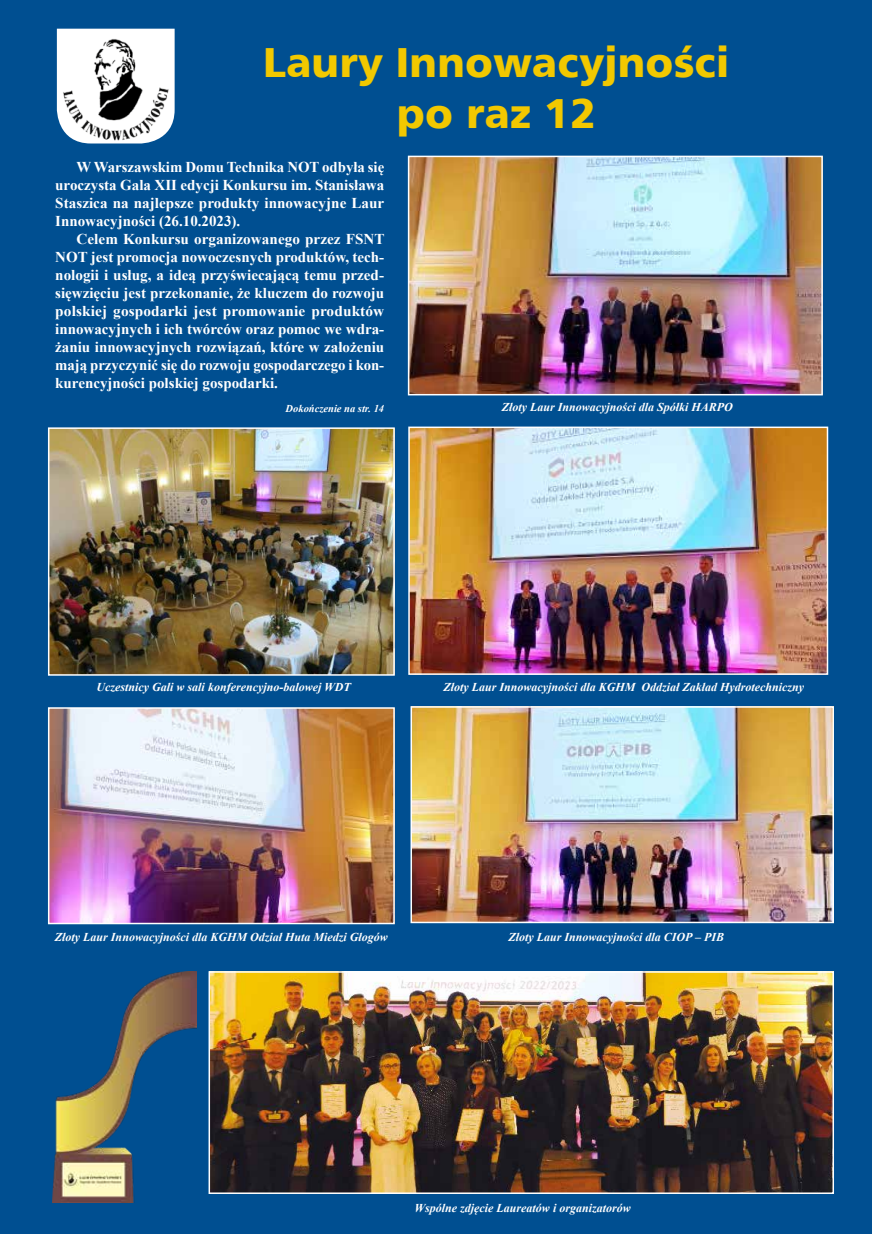
<style>
.page{position:relative;width:872px;height:1234px;background:#fff}
.page>*{position:absolute;margin:0;border:0;box-sizing:border-box;transform-origin:0 0}
.t1{font:42px/50.4px "Humnst 777 Blk EU";color:#f2c800;text-align:center}
.t2{font:700 15px/18px "Times New Roman";color:#fff;text-align:justify}
.t3{font:italic 700 12px "Times New Roman";color:#fff}
.t4{font:italic 700 10.5px "Times New Roman";color:#fff}
</style>
<div class="page">
<div style="left:0;top:0;width:872px;height:1233px;background:#004f91"></div>
<img style="left:411px;top:159px;width:409px;height:233px">
<div style="left:408px;top:156px;width:415px;height:239px;border:2px solid #fff"></div>
<img style="left:51px;top:710px;width:341px;height:211px">
<div style="left:48px;top:707px;width:347px;height:217px;border:2px solid #fff"></div>
<img style="left:51px;top:430px;width:341px;height:242px">
<div style="left:48px;top:427px;width:347px;height:248px;border:2px solid #fff"></div>
<img style="left:413px;top:709px;width:418px;height:211px">
<div style="left:410px;top:706px;width:424px;height:217px;border:2px solid #fff"></div>
<img style="left:411px;top:429px;width:414px;height:242px">
<div style="left:408px;top:426px;width:420px;height:248px;border:2px solid #fff"></div>
<img style="left:211px;top:973px;width:620px;height:217px">
<div style="left:208px;top:970px;width:626px;height:223px;border:2px solid #fff"></div>
<img style="left:57px;top:29px;width:118px;height:114px">
<img style="left:52px;top:971px;width:145px;height:230px">
<h1 class="t1" style="left:263px;top:38px;width:468px">Laury Innowacyjności po raz 12</h1>
<p class="t2" style="left:55px;top:157px;width:330px;text-indent:21px">W Warszawskim Domu Technika NOT odbyła się uroczysta Gala XII edycji Konkursu im. Stanisława Staszica na najlepsze produkty innowacyjne Laur Innowacyjności (26.10.2023).</p>
<p class="t2" style="left:55px;top:229px;width:331px;text-indent:21px">Celem Konkursu organizowanego przez FSNT NOT jest promocja nowoczesnych produktów, tech&shy;nologii i usług, a ideą przyświecającą temu przed&shy;sięwzięciu jest przekonanie, że kluczem do rozwoju polskiej gospodarki jest promowanie produktów innowacyjnych i ich twórców oraz pomoc we wdra&shy;żaniu innowacyjnych rozwiązań, które w założeniu mają przyczynić się do rozwoju gospodarczego i kon&shy;kurencyjności polskiej gospodarki.</p>
<p class="t4" style="left:285px;top:401px;width:100px">Dokończenie na str. 14</p>
<p class="t3" style="left:501px;top:398px;width:233px">Złoty Laur Innowacyjności dla Spółki HARPO</p>
<p class="t3" style="left:97px;top:678px;width:256px">Uczestnicy Gali w sali konferencyjno-balowej WDT</p>
<p class="t3" style="left:443px;top:678px;width:362px">Złoty Laur Innowacyjności dla KGHM Oddział Zakład Hydrotechniczny</p>
<p class="t3" style="left:55px;top:927px;width:334px">Złoty Laur Innowacyjności dla KGHM Odział Huta Miedzi Głogów</p>
<p class="t3" style="left:508px;top:927px;width:217px">Złoty Laur Innowacyjności dla CIOP – PIB</p>
<p class="t3" style="left:414px;top:1198px;width:218px">Wspólne zdjęcie Laureatów i organizatorów</p>
</div>
